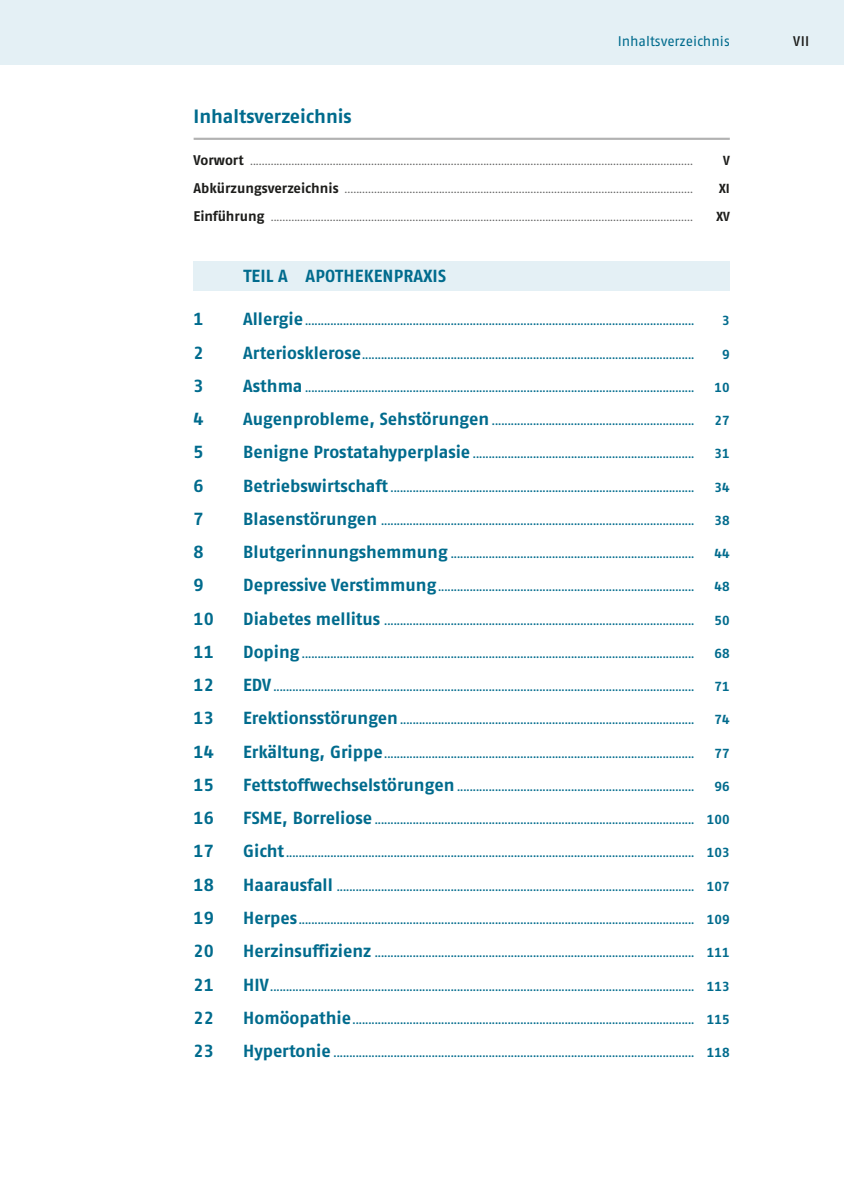
<style>
.page{position:relative;width:844px;height:1191px;background:#fff}
.page>*{position:absolute;margin:0;border:0;box-sizing:border-box;transform-origin:0 0}
.t1{font:700 19.25px "Fago Pro";color:#006b8d}
.t2{font:700 17.5px "Fago Pro";color:#006b8d}
.t3{font:14px "Fago Pro";color:#006b8d}
.t4{font:600 14px "Fago Pro";color:#1d1d1b}
.t5{font:13.12px "Fago Pro";color:#006b8d}
.t6{font:700 13.12px "Fago Pro";color:#006b8d}
.t7{font:700 13.12px "Fago Pro";color:#1d1d1b}
.t8{font:10.5px "Fago Pro";color:#646463}
.s1{font-weight:700;font-size:14px;color:#1d1d1b}
.s2{font-weight:700;font-size:17.5px}
.s3{font-weight:700}
</style>
<div class="page">
<div style="left:0;top:0;width:729px;height:64px;background:#e4f0f5"></div>
<div style="left:729px;top:0;width:114px;height:64px;background:#e4f0f5"></div>
<hr style="left:193px;top:138px;width:536px;height:2px;background:#b2b2b2">
<div style="left:193px;top:261px;width:536px;height:30px;background:#e4f0f5"></div>
<p class="t3" style="left:617px;top:32px;width:113px">Inhaltsverzeichnis</p>
<p class="t4" style="left:793px;top:32px;width:17px">VII</p>
<h1 class="t1" style="left:193px;top:104px;width:160px">Inhaltsverzeichnis</h1>
<p class="t8" style="left:193px;top:155px;width:501px"><span class="s1">Vorwort</span> ......................................................................................................................................................</p>
<p class="t7" style="left:723px;top:153px;width:8px">V</p>
<p class="t8" style="left:193px;top:183px;width:501px"><span class="s1">Abkürzungsverzeichnis</span> ......................................................................................................................</p>
<p class="t7" style="left:719px;top:181px;width:12px">XI</p>
<p class="t8" style="left:193px;top:211px;width:501px"><span class="s1">Einführung</span> ...............................................................................................................................................</p>
<p class="t7" style="left:716px;top:208px;width:15px">XV</p>
<h2 class="t2" style="left:243px;top:265px;width:204px">TEIL A APOTHEKENPRAXIS</h2>
<h2 class="t2" style="left:193px;top:309px;width:12px">1</h2>
<p class="t5" style="left:243px;top:313px;width:453px"><span class="s2">Allergie</span> ...........................................................................................................................</p>
<p class="t6" style="left:722px;top:313px;width:9px">3</p>
<h2 class="t2" style="left:193px;top:342px;width:12px">2</h2>
<p class="t5" style="left:243px;top:346px;width:453px"><span class="s2">Arteriosklerose</span>.........................................................................................................</p>
<p class="t6" style="left:722px;top:346px;width:9px">9</p>
<h2 class="t2" style="left:193px;top:375px;width:12px">3</h2>
<p class="t5" style="left:243px;top:379px;width:453px"><span class="s2">Asthma</span> ...........................................................................................................................</p>
<p class="t6" style="left:714px;top:379px;width:17px">10</p>
<h2 class="t2" style="left:193px;top:408px;width:12px">4</h2>
<p class="t5" style="left:243px;top:412px;width:453px"><span class="s2">Augenprobleme, Sehstörungen</span> ................................................................</p>
<p class="t6" style="left:714px;top:412px;width:17px">27</p>
<h2 class="t2" style="left:193px;top:442px;width:12px">5</h2>
<p class="t5" style="left:243px;top:446px;width:453px"><span class="s2">Benigne Prostatahyperplasie</span> ......................................................................</p>
<p class="t6" style="left:714px;top:446px;width:17px">31</p>
<h2 class="t2" style="left:193px;top:475px;width:12px">6</h2>
<p class="t5" style="left:243px;top:479px;width:453px"><span class="s2">Betriebswirtschaft</span> ................................................................................................</p>
<p class="t6" style="left:714px;top:479px;width:17px">34</p>
<h2 class="t2" style="left:193px;top:508px;width:12px">7</h2>
<p class="t5" style="left:243px;top:512px;width:453px"><span class="s2">Blasenstörungen</span> ...................................................................................................</p>
<p class="t6" style="left:714px;top:512px;width:17px">38</p>
<h2 class="t2" style="left:193px;top:541px;width:12px">8</h2>
<p class="t5" style="left:243px;top:545px;width:453px"><span class="s2">Blutgerinnungshemmung</span> .............................................................................</p>
<p class="t6" style="left:714px;top:545px;width:17px">44</p>
<h2 class="t2" style="left:193px;top:575px;width:12px">9</h2>
<p class="t5" style="left:243px;top:579px;width:453px"><span class="s2">Depressive Verstimmung</span> .................................................................................</p>
<p class="t6" style="left:714px;top:579px;width:17px">48</p>
<h2 class="t2" style="left:193px;top:608px;width:22px">10</h2>
<p class="t5" style="left:243px;top:612px;width:453px"><span class="s2">Diabetes mellitus</span> ..................................................................................................</p>
<p class="t6" style="left:714px;top:612px;width:17px">50</p>
<h2 class="t2" style="left:193px;top:641px;width:22px">11</h2>
<p class="t5" style="left:243px;top:645px;width:453px"><span class="s2">Doping</span> ............................................................................................................................</p>
<p class="t6" style="left:714px;top:645px;width:17px">68</p>
<h2 class="t2" style="left:193px;top:674px;width:22px">12</h2>
<p class="t5" style="left:243px;top:678px;width:453px"><span class="s2">EDV</span> .....................................................................................................................................</p>
<p class="t6" style="left:714px;top:678px;width:17px">71</p>
<h2 class="t2" style="left:193px;top:708px;width:22px">13</h2>
<p class="t5" style="left:243px;top:712px;width:453px"><span class="s2">Erektionsstörungen</span> .............................................................................................</p>
<p class="t6" style="left:714px;top:712px;width:17px">74</p>
<h2 class="t2" style="left:193px;top:741px;width:22px">14</h2>
<p class="t5" style="left:243px;top:745px;width:453px"><span class="s2">Erkältung, Grippe</span> ..................................................................................................</p>
<p class="t6" style="left:714px;top:745px;width:17px">77</p>
<h2 class="t2" style="left:193px;top:774px;width:22px">15</h2>
<p class="t5" style="left:243px;top:778px;width:453px"><span class="s2">Fettstoffwechselstörungen</span> ...........................................................................</p>
<p class="t6" style="left:714px;top:778px;width:17px">96</p>
<h2 class="t2" style="left:193px;top:807px;width:22px">16</h2>
<p class="t5" style="left:243px;top:811px;width:488px"><span class="s2">FSME, Borreliose</span> ..................................................................................................... <span class="s3">100</span></p>
<h2 class="t2" style="left:193px;top:841px;width:22px">17</h2>
<p class="t5" style="left:243px;top:845px;width:488px"><span class="s2">Gicht</span> ................................................................................................................................. <span class="s3">103</span></p>
<h2 class="t2" style="left:193px;top:874px;width:22px">18</h2>
<p class="t5" style="left:243px;top:878px;width:488px"><span class="s2">Haarausfall</span> ................................................................................................................. <span class="s3">107</span></p>
<h2 class="t2" style="left:193px;top:907px;width:22px">19</h2>
<p class="t5" style="left:243px;top:911px;width:488px"><span class="s2">Herpes</span> ............................................................................................................................. <span class="s3">109</span></p>
<h2 class="t2" style="left:193px;top:940px;width:22px">20</h2>
<p class="t5" style="left:243px;top:944px;width:488px"><span class="s2">Herzinsuffizienz</span> ..................................................................................................... <span class="s3">111</span></p>
<h2 class="t2" style="left:193px;top:974px;width:22px">21</h2>
<p class="t5" style="left:243px;top:978px;width:488px"><span class="s2">HIV</span> ...................................................................................................................................... <span class="s3">113</span></p>
<h2 class="t2" style="left:193px;top:1007px;width:22px">22</h2>
<p class="t5" style="left:243px;top:1011px;width:488px"><span class="s2">Homöopathie</span>............................................................................................................ <span class="s3">115</span></p>
<h2 class="t2" style="left:193px;top:1040px;width:22px">23</h2>
<p class="t5" style="left:243px;top:1044px;width:488px"><span class="s2">Hypertonie</span> .................................................................................................................. <span class="s3">118</span></p>
</div>
